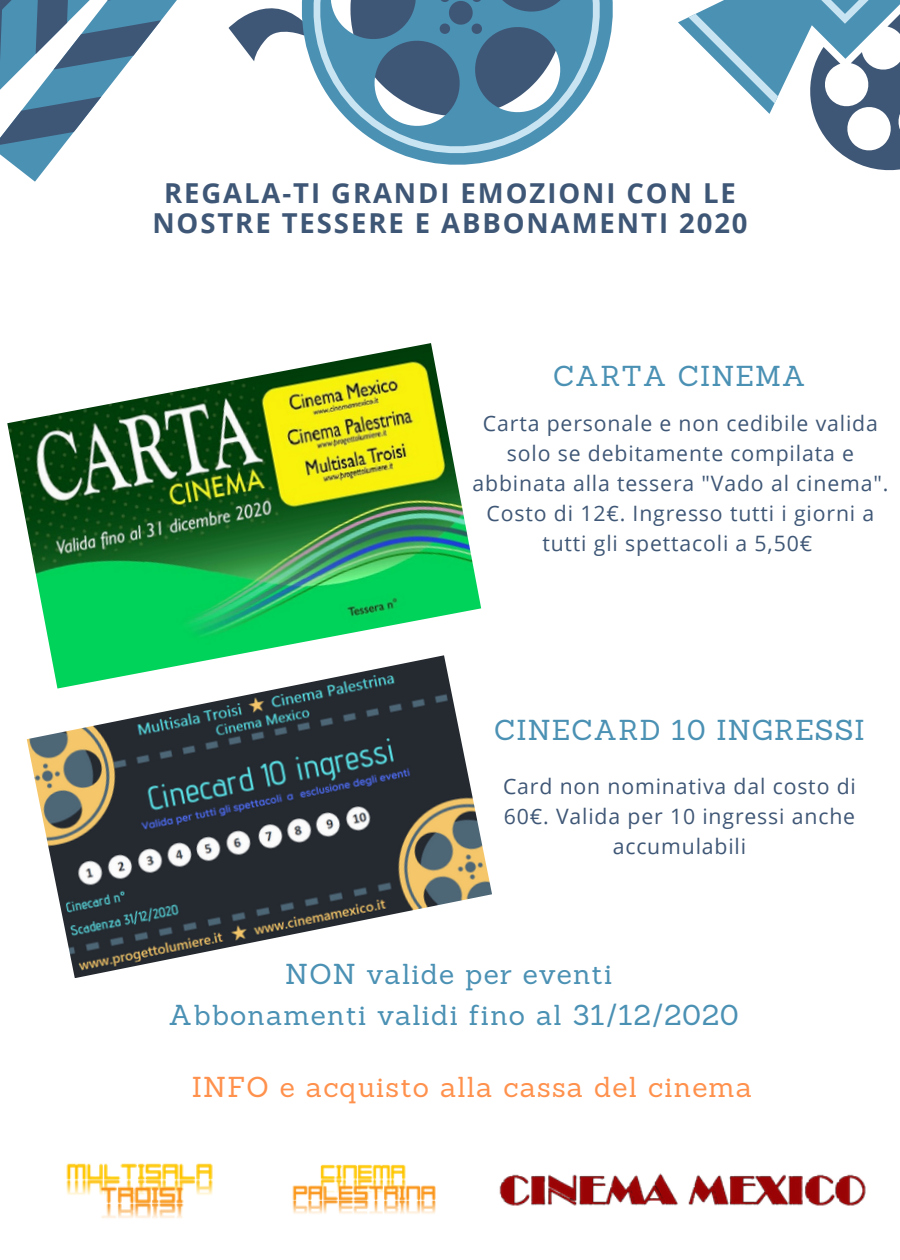
<style>
.page{position:relative;width:900px;height:1260px;background:#fff}
.page>*{position:absolute;margin:0;border:0;box-sizing:border-box;transform-origin:0 0}
.t1{font:28px/41.2px "Sanchez";letter-spacing:.04em;color:#4b91b4;text-align:center}
.t2{font:28px "Sanchez";letter-spacing:.04em;color:#ff914d}
.t3{font:700 27.5px/30px "Open Sans";letter-spacing:.07em;color:#3f5776;text-align:center}
.t4{font:21.25px/30px "Open Sans";letter-spacing:.04em;color:#3f5776;text-align:center}
</style>
<div class="page">
<svg style="left:0;top:0;width:237px;height:182px"></svg>
<svg style="left:237px;top:11px;width:17px;height:50px"></svg>
<svg style="left:254px;top:0;width:359px;height:165px"></svg>
<svg style="left:678px;top:0;width:222px;height:171px"></svg>
<img style="left:66px;top:1163px;width:147px;height:55px">
<img style="left:292px;top:1164px;width:144px;height:50px">
<img style="left:499px;top:1173px;width:367px;height:33px">
<img style="left:27px;top:689px;width:465px;height:289px">
<img style="left:7px;top:343px;width:474px;height:346px">
<p class="t3" style="left:152px;top:177px;width:597px">REGALA-TI GRANDI EMOZIONI CON LE<br>NOSTRE TESSERE E ABBONAMENTI 2020</p>
<h1 class="t1" style="left:553px;top:355px;width:254px">CARTA CINEMA</h1>
<p class="t4" style="left:473px;top:408px;width:417px">Carta personale e non cedibile valida solo se debitamente compilata e abbinata alla tessera "Vado al cinema".<br>Costo di 12€. Ingresso tutti i giorni a tutti gli spettacoli a 5,50€</p>
<h1 class="t1" style="left:494px;top:710px;width:372px">CINECARD 10 INGRESSI</h1>
<p class="t4" style="left:503px;top:771px;width:354px">Card non nominativa dal costo di<br>60€. Valida per 10 ingressi anche accumulabili</p>
<h1 class="t1" style="left:169px;top:953px;width:571px">NON valide per eventi<br>Abbonamenti validi fino al 31/12/2020</h1>
<h1 class="t2" style="left:192px;top:1069px;width:562px">INFO e acquisto alla cassa del cinema</h1>
</div>
